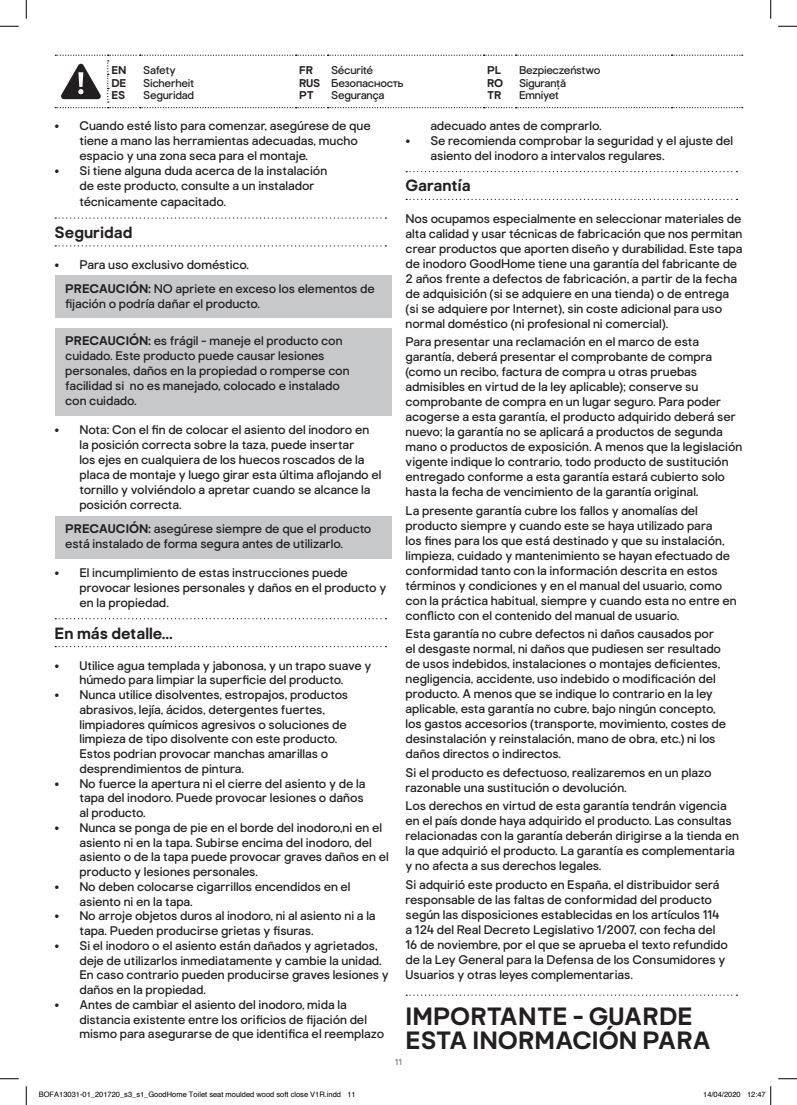
<style>
.page{position:relative;width:797px;height:1105px;background:#fff}
.page>*{position:absolute;margin:0;border:0;box-sizing:border-box;transform-origin:0 0}
.t1{font:700 25px/23.8px "Good Home";color:#231f20}
.t2{font:700 16.25px "Good Home";color:#231f20}
.t3{font:12.5px/15px "Good Home";color:#231f20}
.t4{font:11.25px "Good Home";letter-spacing:-.02em;color:#231f20}
.t5{font:700 11.25px "Good Home";letter-spacing:-.02em;color:#231f20}
.t6{font:700 8.75px "Good Home";color:#939598}
.t7{font:7.5px "Helvetica";color:#000}
.s1{font-weight:700}
</style>
<div class="page">
<svg style="left:55px;top:55px;width:687px;height:53px"></svg>
<svg style="left:55px;top:217px;width:331px;height:2px"></svg>
<svg style="left:55px;top:245px;width:331px;height:2px"></svg>
<svg style="left:55px;top:618px;width:331px;height:1px"></svg>
<svg style="left:55px;top:646px;width:331px;height:1px"></svg>
<div style="left:55px;top:276px;width:336px;height:42px;background:#c7c8ca"></div>
<div style="left:55px;top:328px;width:336px;height:88px;background:#c7c8ca"></div>
<div style="left:55px;top:516px;width:336px;height:42px;background:#c7c8ca"></div>
<svg style="left:406px;top:171px;width:331px;height:1px"></svg>
<svg style="left:406px;top:199px;width:331px;height:1px"></svg>
<svg style="left:406px;top:994px;width:331px;height:2px"></svg>
<svg style="left:0;top:25px;width:19px;height:2px"></svg>
<svg style="left:778px;top:25px;width:19px;height:2px"></svg>
<svg style="left:0;top:1078px;width:19px;height:1px"></svg>
<svg style="left:778px;top:1078px;width:19px;height:1px"></svg>
<svg style="left:25px;top:0;width:2px;height:19px"></svg>
<svg style="left:25px;top:1086px;width:2px;height:19px"></svg>
<svg style="left:770px;top:0;width:1px;height:19px"></svg>
<svg style="left:770px;top:1086px;width:1px;height:19px"></svg>
<p class="t5" style="left:111px;top:64px;width:17px">EN</p>
<p class="t4" style="left:143px;top:64px;width:34px">Safety</p>
<p class="t5" style="left:299px;top:64px;width:15px">FR</p>
<p class="t4" style="left:331px;top:64px;width:44px">Sécurité</p>
<p class="t5" style="left:487px;top:64px;width:15px">PL</p>
<p class="t4" style="left:519px;top:64px;width:83px">Bezpieczeństwo</p>
<p class="t5" style="left:111px;top:76px;width:16px">DE</p>
<p class="t4" style="left:143px;top:76px;width:52px">Sicherheit</p>
<p class="t4" style="left:299px;top:76px;width:106px"><span class="s1">RUS</span> Безопасность</p>
<p class="t5" style="left:487px;top:76px;width:18px">RO</p>
<p class="t4" style="left:519px;top:76px;width:49px">Siguranță</p>
<p class="t5" style="left:111px;top:89px;width:15px">ES</p>
<p class="t4" style="left:143px;top:89px;width:52px">Seguridad</p>
<p class="t5" style="left:299px;top:89px;width:16px">PT</p>
<p class="t4" style="left:331px;top:89px;width:55px">Segurança</p>
<p class="t5" style="left:487px;top:89px;width:16px">TR</p>
<p class="t4" style="left:519px;top:89px;width:41px">Emniyet</p>
<p class="t3" style="left:79px;top:118px;width:293px;text-indent:-25px">• Cuando esté listo para comenzar, asegúrese de que tiene a mano las herramientas adecuadas, mucho espacio y una zona seca para el montaje.</p>
<p class="t3" style="left:79px;top:163px;width:249px;text-indent:-25px">• Si tiene alguna duda acerca de la instalación de este producto, consulte a un instalador</p>
<p class="t3" style="left:79px;top:195px;width:148px">técnicamente capacitado.</p>
<h2 class="t2" style="left:55px;top:223px;width:79px">Seguridad</h2>
<p class="t3" style="left:65px;top:253px;width:311px;line-height:23.4px;text-indent:-11px">• Para uso exclusivo doméstico.<br><span class="s1">PRECAUCIÓN:</span> NO apriete en exceso los elementos de</p>
<p class="t3" style="left:65px;top:296px;width:196px">fijación o podría dañar el producto.</p>
<p class="t3" style="left:65px;top:333px;width:286px"><span class="s1">PRECAUCIÓN:</span> es frágil - maneje el producto con cuidado. Este producto puede causar lesiones personales, daños en la propiedad o romperse con facilidad si no es manejado, colocado e instalado con cuidado.</p>
<p class="t3" style="left:79px;top:423px;width:303px;text-indent:-25px">• Nota: Con el fin de colocar el asiento del inodoro en la posición correcta sobre la taza, puede insertar<br>los ejes en cualquiera de los huecos roscados de la placa de montaje y luego girar esta última aflojando el tornillo y volviéndolo a apretar cuando se alcance la posición correcta.</p>
<p class="t3" style="left:65px;top:521px;width:308px"><span class="s1">PRECAUCIÓN:</span> asegúrese siempre de que el producto está instalado de forma segura antes de utilizarlo.</p>
<p class="t3" style="left:79px;top:565px;width:308px;text-indent:-25px">• El incumplimiento de estas instrucciones puede provocar lesiones personales y daños en el producto y en la propiedad.</p>
<h2 class="t2" style="left:55px;top:623px;width:120px">En más detalle...</h2>
<p class="t3" style="left:55px;top:658px;width:318px;text-align:center">• Utilice agua templada y jabonosa, y un trapo suave y húmedo para limpiar la superficie del producto.</p>
<p class="t3" style="left:79px;top:687px;width:270px;text-indent:-25px">• Nunca utilice disolventes, estropajos, productos abrasivos, lejía, ácidos, detergentes fuertes, limpiadores químicos agresivos o soluciones de limpieza de tipo disolvente con este producto.<br>Estos podrian provocar manchas amarillas o desprendimientos de pintura.</p>
<p class="t3" style="left:79px;top:776px;width:287px;text-indent:-25px">• No fuerce la apertura ni el cierre del asiento y de la tapa del inodoro. Puede provocar lesiones o daños al producto.</p>
<p class="t3" style="left:79px;top:820px;width:311px;text-indent:-25px">• Nunca se ponga de pie en el borde del inodoro,ni en el asiento ni en la tapa. Subirse encima del inodoro, del asiento o de la tapa puede provocar graves daños en el producto y lesiones personales.</p>
<p class="t3" style="left:79px;top:879px;width:273px;text-indent:-25px">• No deben colocarse cigarrillos encendidos en el asiento ni en la tapa.</p>
<p class="t3" style="left:79px;top:909px;width:298px;text-indent:-25px">• No arroje objetos duros al inodoro, ni al asiento ni a la tapa. Pueden producirse grietas y fisuras.</p>
<p class="t3" style="left:79px;top:938px;width:311px;text-indent:-25px">• Si el inodoro o el asiento están dañados y agrietados, deje de utilizarlos inmediatamente y cambie la unidad.<br>En caso contrario pueden producirse graves lesiones y daños en la propiedad.</p>
<p class="t3" style="left:79px;top:997px;width:306px;text-indent:-25px">• Antes de cambiar el asiento del inodoro, mida la distancia existente entre los orificios de fijación del mismo para asegurarse de que identifica el reemplazo</p>
<p class="t3" style="left:430px;top:118px;width:173px">adecuado antes de comprarlo.</p>
<p class="t3" style="left:430px;top:133px;width:304px;text-indent:-25px">• Se recomienda comprobar la seguridad y el ajuste del asiento del inodoro a intervalos regulares.</p>
<h2 class="t2" style="left:405px;top:176px;width:66px">Garantía</h2>
<p class="t3" style="left:405px;top:211px;width:338px">Nos ocupamos especialmente en seleccionar materiales de alta calidad y usar técnicas de fabricación que nos permitan crear productos que aporten diseño y durabilidad. Este tapa de inodoro GoodHome tiene una garantía del fabricante de 2 años frente a defectos de fabricación, a partir de la fecha de adquisición (si se adquiere en una tienda) o de entrega (si se adquiere por Internet), sin coste adicional para uso normal doméstico (ni profesional ni comercial).</p>
<p class="t3" style="left:405px;top:334px;width:338px">Para presentar una reclamación en el marco de esta garantía, deberá presentar el comprobante de compra (como un recibo, factura de compra u otras pruebas admisibles en virtud de la ley aplicable); conserve su comprobante de compra en un lugar seguro. Para poder acogerse a esta garantía, el producto adquirido deberá ser nuevo; la garantía no se aplicará a productos de segunda mano o productos de exposición. A menos que la legislación vigente indique lo contrario, todo producto de sustitución entregado conforme a esta garantía estará cubierto solo hasta la fecha de vencimiento de la garantía original.</p>
<p class="t3" style="left:405px;top:503px;width:332px">La presente garantía cubre los fallos y anomalías del producto siempre y cuando este se haya utilizado para<br>los fines para los que está destinado y que su instalación, limpieza, cuidado y mantenimiento se hayan efectuado de conformidad tanto con la información descrita en estos términos y condiciones y en el manual del usuario, como con la práctica habitual, siempre y cuando esta no entre en conflicto con el contenido del manual de usuario.</p>
<p class="t3" style="left:405px;top:627px;width:322px">Esta garantía no cubre defectos ni daños causados por el desgaste normal, ni daños que pudiesen ser resultado de usos indebidos, instalaciones o montajes deficientes, negligencia, accidente, uso indebido o modificación del producto. A menos que se indique lo contrario en la ley aplicable, esta garantía no cubre, bajo ningún concepto, los gastos accesorios (transporte, movimiento, costes de desinstalación y reinstalación, mano de obra, etc.) ni los daños directos o indirectos.</p>
<p class="t3" style="left:405px;top:765px;width:307px">Si el producto es defectuoso, realizaremos en un plazo razonable una sustitución o devolución.</p>
<p class="t3" style="left:405px;top:799px;width:335px">Los derechos en virtud de esta garantía tendrán vigencia en el país donde haya adquirido el producto. Las consultas relacionadas con la garantía deberán dirigirse a la tienda en la que adquirió el producto. La garantía es complementaria y no afecta a sus derechos legales.</p>
<p class="t3" style="left:405px;top:877px;width:324px">Si adquirió este producto en España, el distribuidor será responsable de las faltas de conformidad del producto según las disposiciones establecidas en los artículos 114 a 124 del Real Decreto Legislativo 1/2007, con fecha del 16 de noviembre, por el que se aprueba el texto refundido de la Ley General para la Defensa de los Consumidores y Usuarios y otras leyes complementarias.</p>
<h1 class="t1" style="left:405px;top:1005px;width:307px">IMPORTANTE - GUARDE<br>ESTA INORMACIÓN PARA</h1>
<p class="t6" style="left:395px;top:1056px;width:9px">11</p>
<p class="t7" style="left:39px;top:1089px;width:318px">BOFA13031-01_201720_s3_s1_GoodHome Toilet seat moulded wood soft close V1R.indd 11</p>
<p class="t7" style="left:703px;top:1089px;width:64px">14/04/2020 12:47</p>
</div>
